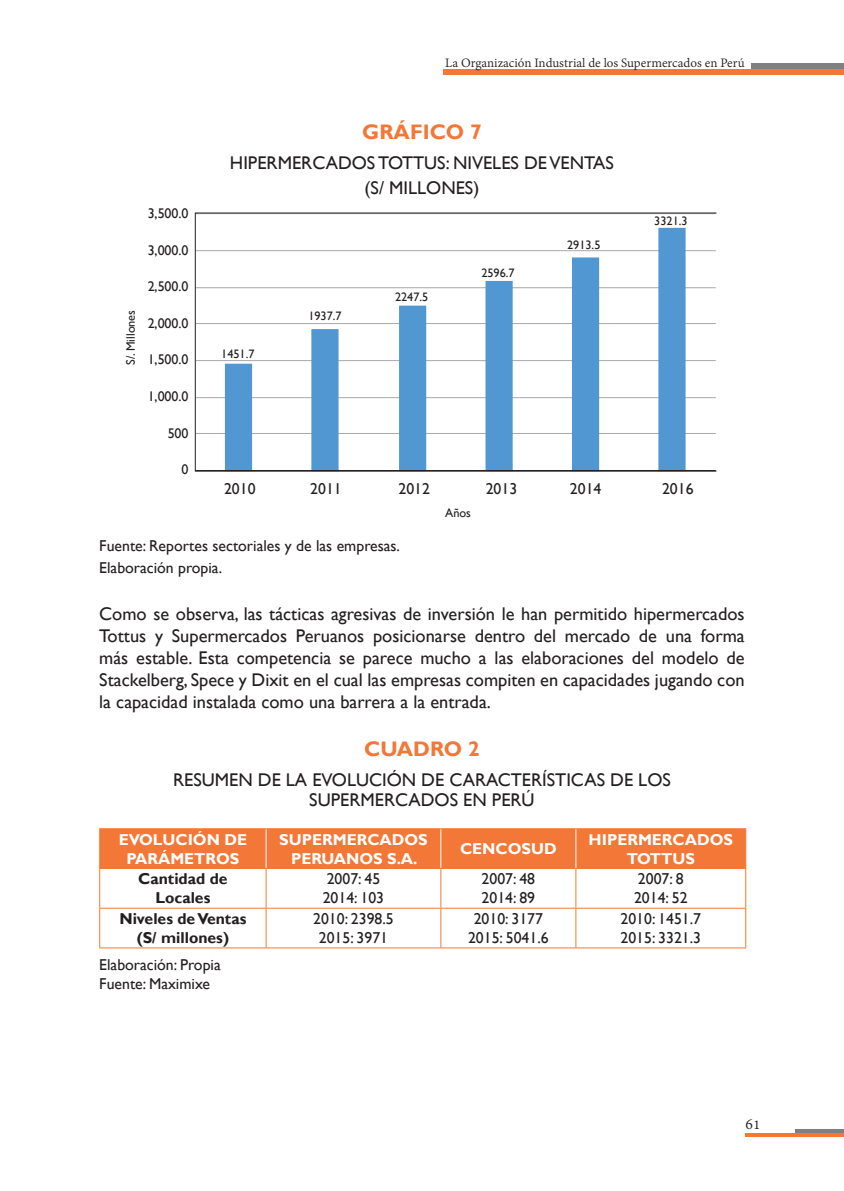
<style>
.page{position:relative;width:844px;height:1191px;background:#fff}
.page>*{position:absolute;margin:0;border:0;box-sizing:border-box;transform-origin:0 0}
.titulo_tabla{font:700 21px "Gill Sans";color:#f37736}
.cuerpo_de_texto{font:18.38px/22.1px "Gill Sans";color:#231f20;text-align:justify}
.tabla_titulo{font:18.38px/20.3px "Gill Sans";color:#231f20;text-align:center}
.t1{font:16.62px "Adobe Devanagari";color:#231f20}
.Elaboracion_propia{font:15.75px "Gill Sans";color:#231f20}
.t2{font:700 15.75px/18.9px "Gill Sans";color:#fff;text-align:center}
.t3{font:700 15.75px "Gill Sans";color:#231f20}
.t4{font:14px "Adobe Devanagari";color:#231f20}
.t5{font:14px "Gill Sans";letter-spacing:-.005em;color:#231f20}
.t6{font:12.25px "Gill Sans";color:#231f20}
</style>
<div class="page">
<div style="left:795px;top:1129px;width:48px;height:5px;background:#7e8083"></div>
<hr style="left:745px;top:1133px;width:98px;height:3px;background:#f37736">
<div style="left:751px;top:63px;width:92px;height:6px;background:#7e8083"></div>
<div style="left:443px;top:69px;width:400px;height:5px;background:#f37736"></div>
<hr style="left:196px;top:250px;width:519px;height:1px;background:#a8a9ad">
<hr style="left:196px;top:287px;width:519px;height:1px;background:#a8a9ad">
<hr style="left:196px;top:323px;width:519px;height:1px;background:#a8a9ad">
<hr style="left:196px;top:360px;width:519px;height:1px;background:#a8a9ad">
<hr style="left:196px;top:397px;width:519px;height:1px;background:#a8a9ad">
<hr style="left:196px;top:433px;width:519px;height:1px;background:#a8a9ad">
<svg style="left:225px;top:228px;width:460px;height:241px"></svg>
<hr style="left:196px;top:470px;width:519px;height:1px;background:#231f20">
<div style="left:100px;top:829px;width:645px;height:39px;background:#f37736"></div>
<hr style="left:99px;top:828px;width:167px;height:1px;background:#f37736">
<hr style="left:99px;top:829px;width:1px;height:39px;background:#f37736">
<hr style="left:266px;top:828px;width:175px;height:1px;background:#f37736">
<hr style="left:441px;top:828px;width:134px;height:1px;background:#f37736">
<hr style="left:575px;top:828px;width:171px;height:1px;background:#f37736">
<hr style="left:745px;top:829px;width:1px;height:39px;background:#f37736">
<hr style="left:99px;top:868px;width:167px;height:1px;background:#f37736">
<hr style="left:99px;top:869px;width:1px;height:38px;background:#f37736">
<hr style="left:266px;top:868px;width:175px;height:1px;background:#f37736">
<hr style="left:265px;top:869px;width:1px;height:38px;background:#f37736">
<hr style="left:441px;top:868px;width:134px;height:1px;background:#f37736">
<hr style="left:440px;top:869px;width:1px;height:38px;background:#f37736">
<hr style="left:575px;top:868px;width:171px;height:1px;background:#f37736">
<hr style="left:575px;top:869px;width:1px;height:38px;background:#f37736">
<hr style="left:745px;top:869px;width:1px;height:38px;background:#f37736">
<hr style="left:99px;top:907px;width:167px;height:1px;background:#f37736">
<hr style="left:99px;top:908px;width:1px;height:39px;background:#f37736">
<hr style="left:266px;top:907px;width:175px;height:1px;background:#f37736">
<hr style="left:265px;top:908px;width:1px;height:39px;background:#f37736">
<hr style="left:441px;top:907px;width:134px;height:1px;background:#f37736">
<hr style="left:440px;top:908px;width:1px;height:39px;background:#f37736">
<hr style="left:575px;top:907px;width:171px;height:1px;background:#f37736">
<hr style="left:575px;top:908px;width:1px;height:39px;background:#f37736">
<hr style="left:745px;top:908px;width:1px;height:39px;background:#f37736">
<hr style="left:99px;top:947px;width:167px;height:1px;background:#f37736">
<hr style="left:266px;top:947px;width:175px;height:1px;background:#f37736">
<hr style="left:441px;top:947px;width:134px;height:1px;background:#f37736">
<hr style="left:575px;top:947px;width:171px;height:1px;background:#f37736">
<hr style="left:265px;top:829px;width:1px;height:39px;background:#fff">
<hr style="left:440px;top:829px;width:1px;height:39px;background:#fff">
<hr style="left:575px;top:829px;width:1px;height:39px;background:#fff">
<p class="t4" style="left:445px;top:54px;width:301px">La Organización Industrial de los Supermercados en Perú</p>
<p class="t6" style="left:124px;top:365px;width:57px;rotate:-90deg">S/. Millones</p>
<p class="t5" style="left:148px;top:205px;width:42px">3,500.0</p>
<p class="t5" style="left:148px;top:242px;width:42px">3,000.0</p>
<p class="t5" style="left:148px;top:278px;width:42px">2,500.0</p>
<p class="t5" style="left:148px;top:315px;width:42px">2,000.0</p>
<p class="t5" style="left:148px;top:351px;width:42px">1,500.0</p>
<p class="t5" style="left:148px;top:388px;width:42px">1,000.0</p>
<p class="t5" style="left:168px;top:425px;width:22px">500</p>
<p class="t5" style="left:181px;top:461px;width:8px">0</p>
<p class="titulo_tabla" style="left:362px;top:119px;width:121px">GRÁFICO 7</p>
<p class="tabla_titulo" style="left:230px;top:153px;width:385px">HIPERMERCADOS TOTTUS: NIVELES DE VENTAS</p>
<p class="tabla_titulo" style="left:364px;top:178px;width:116px">(S/ MILLONES)</p>
<p class="t6" style="left:221px;top:347px;width:35px">1451.7</p>
<p class="t6" style="left:308px;top:309px;width:35px">1937.7</p>
<p class="t6" style="left:395px;top:289px;width:35px">2247.5</p>
<p class="t6" style="left:481px;top:266px;width:35px">2596.7</p>
<p class="t6" style="left:567px;top:237px;width:35px">2913.5</p>
<p class="t6" style="left:654px;top:214px;width:35px">3321.3</p>
<p class="Elaboracion_propia" style="left:224px;top:479px;width:33px">2010</p>
<p class="Elaboracion_propia" style="left:310px;top:479px;width:33px">2011</p>
<p class="Elaboracion_propia" style="left:398px;top:479px;width:33px">2012</p>
<p class="Elaboracion_propia" style="left:485px;top:479px;width:33px">2013</p>
<p class="Elaboracion_propia" style="left:569px;top:479px;width:33px">2014</p>
<p class="Elaboracion_propia" style="left:662px;top:479px;width:33px">2016</p>
<p class="t6" style="left:445px;top:505px;width:27px">Años</p>
<p class="Elaboracion_propia" style="left:99px;top:536px;width:302px">Fuente: Reportes sectoriales y de las empresas.</p>
<p class="Elaboracion_propia" style="left:99px;top:558px;width:124px">Elaboración propia.</p>
<p class="cuerpo_de_texto" style="left:99px;top:603px;width:646px">Como se observa, las tácticas agresivas de inversión le han permitido hipermercados Tottus y Supermercados Peruanos posicionarse dentro del mercado de una forma más estable. Esta competencia se parece mucho a las elaboraciones del modelo de Stackelberg, Spece y Dixit en el cual las empresas compiten en capacidades jugando con la capacidad instalada como una barrera a la entrada.</p>
<p class="titulo_tabla" style="left:364px;top:736px;width:117px">CUADRO 2</p>
<p class="tabla_titulo" style="left:173px;top:770px;width:499px">RESUMEN DE LA EVOLUCIÓN DE CARACTERÍSTICAS DE LOS<br>SUPERMERCADOS EN PERÚ</p>
<p class="t2" style="left:119px;top:830px;width:130px">EVOLUCIÓN DE<br>PARÁMETROS</p>
<p class="t2" style="left:279px;top:830px;width:150px">SUPERMERCADOS<br>PERUANOS S.A.</p>
<p class="t2" style="left:460px;top:839px;width:98px">CENCOSUD</p>
<p class="t2" style="left:588px;top:830px;width:146px">HIPERMERCADOS<br>TOTTUS</p>
<p class="t3" style="left:138px;top:869px;width:91px">Cantidad de</p>
<p class="t3" style="left:155px;top:888px;width:56px">Locales</p>
<p class="Elaboracion_propia" style="left:326px;top:870px;width:55px">2007: 45</p>
<p class="Elaboracion_propia" style="left:323px;top:888px;width:63px">2014: 103</p>
<p class="Elaboracion_propia" style="left:481px;top:870px;width:55px">2007: 48</p>
<p class="Elaboracion_propia" style="left:481px;top:888px;width:55px">2014: 89</p>
<p class="Elaboracion_propia" style="left:637px;top:870px;width:47px">2007: 8</p>
<p class="Elaboracion_propia" style="left:634px;top:888px;width:55px">2014: 52</p>
<p class="t3" style="left:119px;top:909px;width:129px">Niveles de Ventas</p>
<p class="t3" style="left:137px;top:928px;width:94px">(S/ millones)</p>
<p class="Elaboracion_propia" style="left:99px;top:955px;width:123px">Elaboración: Propia</p>
<p class="Elaboracion_propia" style="left:99px;top:974px;width:112px">Fuente: Maximixe</p>
<p class="Elaboracion_propia" style="left:313px;top:909px;width:82px">2010: 2398.5</p>
<p class="Elaboracion_propia" style="left:319px;top:928px;width:71px">2015: 3971</p>
<p class="Elaboracion_propia" style="left:473px;top:909px;width:71px">2010: 3177</p>
<p class="Elaboracion_propia" style="left:468px;top:928px;width:82px">2015: 5041.6</p>
<p class="Elaboracion_propia" style="left:620px;top:909px;width:82px">2010: 1451.7</p>
<p class="Elaboracion_propia" style="left:620px;top:928px;width:82px">2015: 3321.3</p>
<p class="t1" style="left:745px;top:1114px;width:16px">61</p>
</div>
